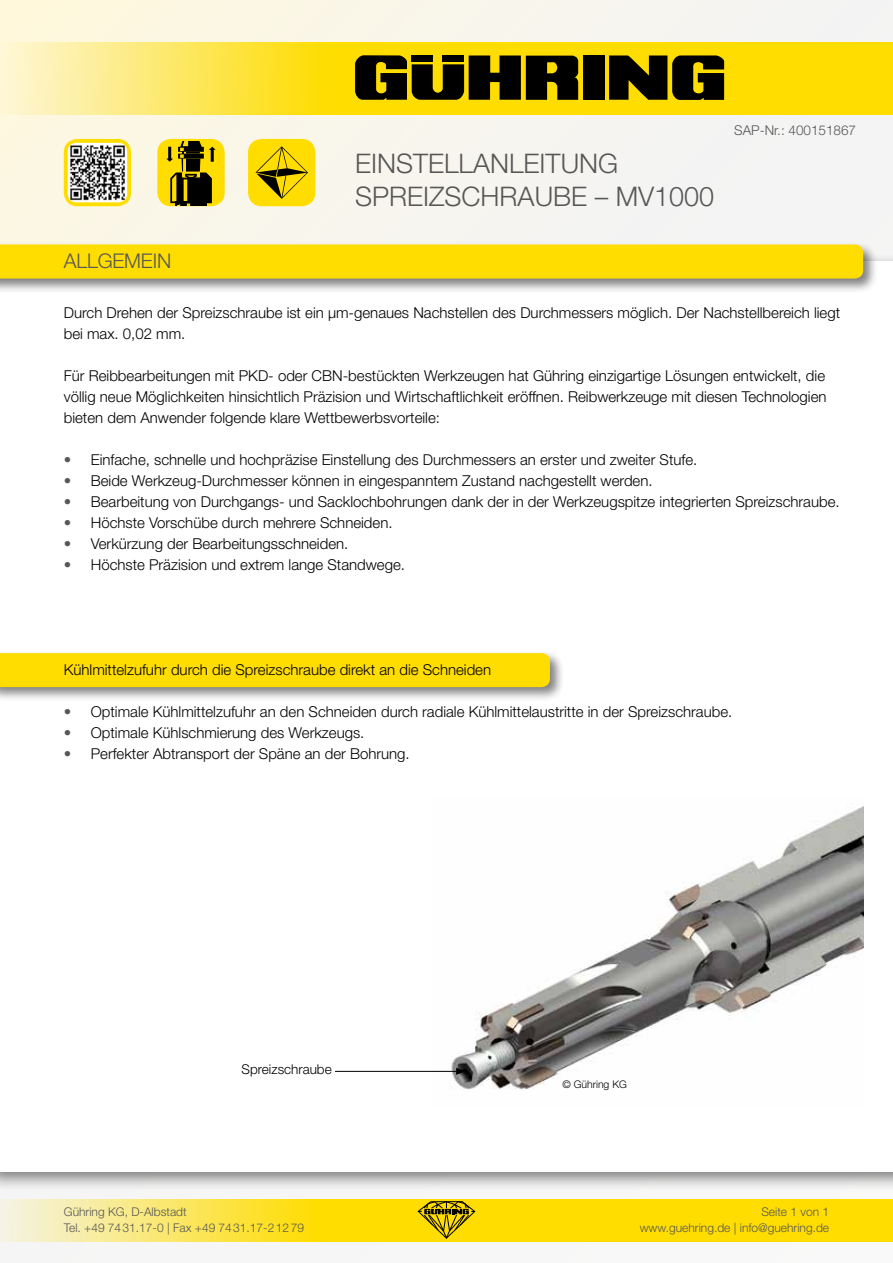
<style>
.page{position:relative;width:893px;height:1263px;background:#fff}
.page>*{position:absolute;margin:0;border:0;box-sizing:border-box;transform-origin:0 0}
.t1{font:300 27px/33px "Helvetica Neue LT Pro";color:#575756}
.t2{font:300 20.25px "Helvetica Neue LT Pro";letter-spacing:-.01em;color:#575756}
.t3{font:300 15px/21px "Helvetica Neue LT Pro";color:#000}
.t4{font:300 13.5px "Helvetica Neue LT Pro";color:#575756}
.t5{font:300 13.5px "Helvetica Neue LT Pro";color:#000}
.t6{font:300 12px/16.5px "Helvetica Neue LT Pro";color:#575756}
.t7{font:300 10.5px "Helvetica Neue LT Pro";color:#000}
.s1{color:#575756}
</style>
<div class="page">
<svg style="left:0;top:0;width:893px;height:253px"></svg>
<svg style="left:0;top:43px;width:893px;height:72px;background:#fee235"></svg>
<svg style="left:64px;top:139px;width:67px;height:67px"></svg>
<div style="left:157px;top:139px;width:68px;height:67px;background:#fd0;border-radius:14px"></div>
<div style="left:248px;top:139px;width:67px;height:67px;background:#fd0;border-radius:14px"></div>
<svg style="left:0;top:1199px;width:893px;height:43px;background:#fde12b"></svg>
<svg style="left:418px;top:1201px;width:57px;height:38px;background:#baa100"></svg>
<div style="left:583px;top:56px;width:21px;height:44px;background:#000"></div>
<svg style="left:609px;top:55px;width:115px;height:45px;background:#342d00"></svg>
<svg style="left:355px;top:55px;width:223px;height:45px;background:#393100"></svg>
<svg style="left:255px;top:144px;width:58px;height:55px"></svg>
<svg style="left:165px;top:142px;width:52px;height:64px"></svg>
<div style="left:0;top:253px;width:893px;height:939px;background:#000;opacity:.5"></div>
<div style="left:0;top:261px;width:893px;height:910px;background:#fff"></div>
<img style="left:433px;top:806px;width:430px;height:284px">
<div style="left:0;top:650px;width:565px;height:52px;background:#000;opacity:.5"></div>
<div style="left:0;top:653px;width:550px;height:34px;background:#fd0"></div>
<div style="left:0;top:242px;width:878px;height:52px;background:#000;opacity:.5"></div>
<div style="left:0;top:244px;width:863px;height:35px;background:#fd0"></div>
<hr style="left:335px;top:1071px;width:123px;height:1px;background:#000">
<svg style="left:456px;top:1068px;width:10px;height:7px"></svg>
<img style="left:68px;top:143px;width:59px;height:59px">
<h2 class="t2" style="left:64px;top:249px;width:109px">ALLGEMEIN</h2>
<h1 class="t1" style="left:355px;top:147px;width:361px">EINSTELLANLEITUNG<br>SPREIZSCHRAUBE – MV1000</h1>
<p class="t4" style="left:734px;top:121px;width:123px">SAP-Nr.: 400151867</p>
<p class="t3" style="left:64px;top:301px;width:778px">Durch Drehen der Spreizschraube ist ein µm-genaues Nachstellen des Durchmessers möglich. Der Nachstellbereich liegt bei max. 0,02 mm.</p>
<p class="t3" style="left:64px;top:364px;width:764px;text-align:justify">Für Reibbearbeitungen mit PKD- oder CBN-bestückten Werkzeugen hat Gühring einzigartige Lösungen entwickelt, die völlig neue Möglichkeiten hinsichtlich Präzision und Wirtschaftlichkeit eröffnen. Reibwerkzeuge mit diesen Technologien bieten dem Anwender folgende klare Wettbewerbsvorteile:</p>
<p class="t3" style="left:64px;top:448px;width:635px"><span class="s1">•</span> Einfache, schnelle und hochpräzise Einstellung des Durchmessers an erster und zweiter Stufe.</p>
<p class="t3" style="left:64px;top:469px;width:590px"><span class="s1">•</span> Beide Werkzeug-Durchmesser können in eingespanntem Zustand nachgestellt werden.</p>
<p class="t3" style="left:64px;top:490px;width:777px"><span class="s1">•</span> Bearbeitung von Durchgangs- und Sacklochbohrungen dank der in der Werkzeugspitze integrierten Spreizschraube.</p>
<p class="t3" style="left:64px;top:511px;width:330px"><span class="s1">•</span> Höchste Vorschübe durch mehrere Schneiden.</p>
<p class="t3" style="left:64px;top:532px;width:286px"><span class="s1">•</span> Verkürzung der Bearbeitungsschneiden.</p>
<p class="t3" style="left:64px;top:553px;width:343px"><span class="s1">•</span> Höchste Präzision und extrem lange Standwege.</p>
<p class="t3" style="left:64px;top:658px;width:429px">Kühlmittelzufuhr durch die Spreizschraube direkt an die Schneiden</p>
<p class="t3" style="left:64px;top:700px;width:670px"><span class="s1">•</span> Optimale Kühlmittelzufuhr an den Schneiden durch radiale Kühlmittelaustritte in der Spreizschraube.</p>
<p class="t3" style="left:64px;top:721px;width:302px"><span class="s1">•</span> Optimale Kühlschmierung des Werkzeugs.</p>
<p class="t3" style="left:64px;top:742px;width:348px"><span class="s1">•</span> Perfekter Abtransport der Späne an der Bohrung.</p>
<p class="t5" style="left:242px;top:1061px;width:92px">Spreizschraube</p>
<p class="t7" style="left:562px;top:1078px;width:66px">© Gühring KG</p>
<p class="t6" style="left:64px;top:1203px;width:242px">Gühring KG, D-Albstadt<br>Tel. +49 7431.17-0 | Fax +49 7431.17-21279</p>
<p class="t6" style="left:640px;top:1203px;width:191px;text-align:right">Seite 1 von 1<br>www.guehring.de | info@guehring.de</p>
</div>
